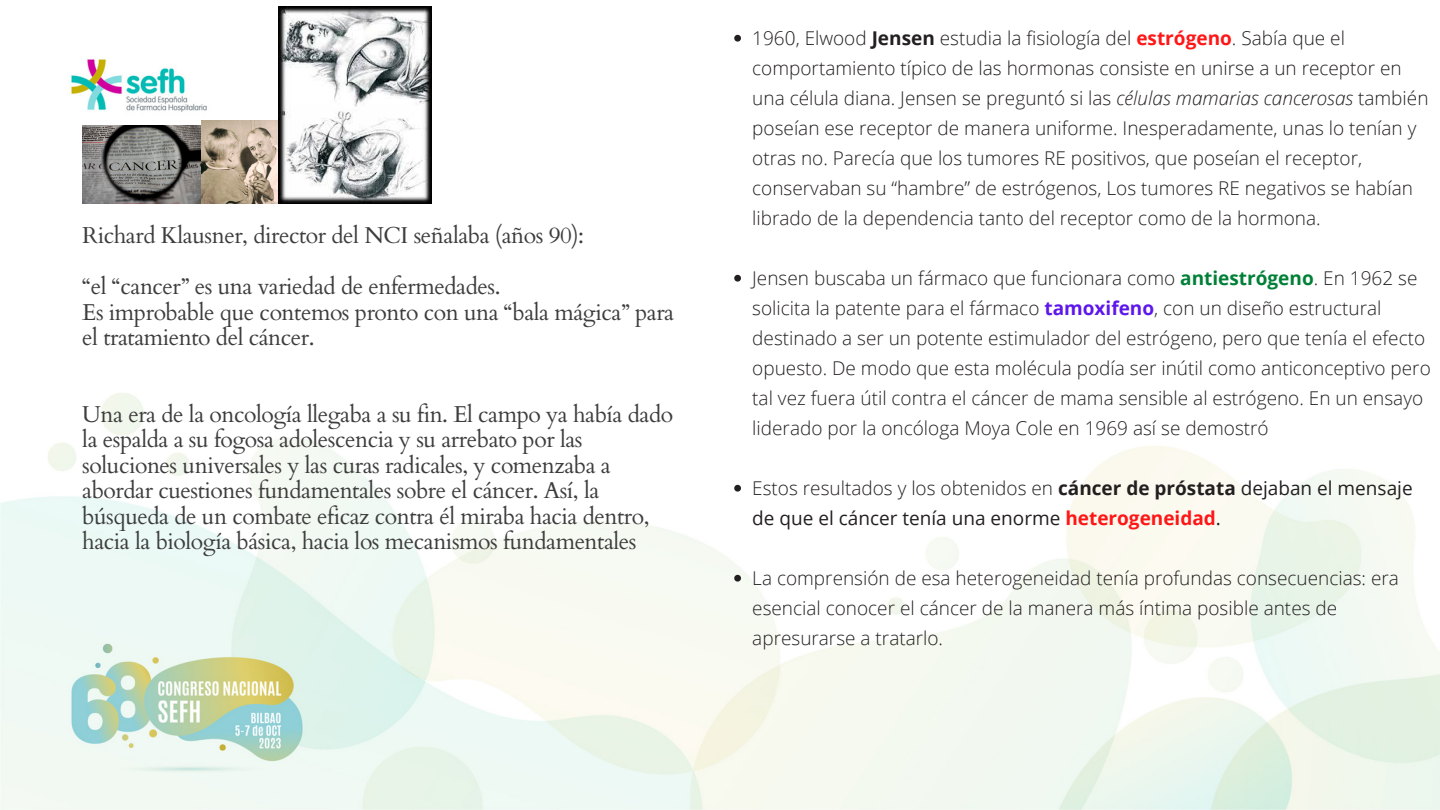
<style>
.page{position:relative;width:1440px;height:810px;background:#fff}
.page>*{position:absolute;margin:0;border:0;box-sizing:border-box;transform-origin:0 0}
.t1{font:23px/25.5px "Cardo";letter-spacing:-.02em;color:#3d3d3d}
.t2{font:300 19px/30px "Open Sans";color:#231f20}
.t3{font:19px/30px "Open Sans";color:#231f20}
.s1{font-weight:700}
.s2{font-weight:700;color:#ff1616}
.s3{font-style:italic}
.s4{font-weight:700;color:#008037}
.s5{font-weight:700;color:#5e17eb}
.s6{font-weight:300}
</style>
<div class="page">
<img style="left:0;top:6px;width:1440px;height:804px">
<img style="left:82px;top:125px;width:118px;height:78px">
<img style="left:202px;top:121px;width:75px;height:82px">
<img style="left:279px;top:7px;width:153px;height:196px">
<svg style="left:734px;top:35px;width:7px;height:7px"></svg>
<svg style="left:734px;top:275px;width:7px;height:7px"></svg>
<svg style="left:734px;top:485px;width:7px;height:7px"></svg>
<svg style="left:734px;top:575px;width:7px;height:7px"></svg>
<p class="t1" style="left:82px;top:223px;width:503px">Richard Klausner, director del NCI señalaba (años 90):</p>
<p class="t1" style="left:82px;top:274px;width:420px">“el “cancer” es una variedad de enfermedades.</p>
<p class="t1" style="left:82px;top:300px;width:593px">Es improbable que contemos pronto con una “bala mágica” para el tratamiento del cáncer.</p>
<p class="t1" style="left:82px;top:402px;width:592px">Una era de la oncología llegaba a su fin. El campo ya había dado la espalda a su fogosa adolescencia y su arrebato por las soluciones universales y las curas radicales, y comenzaba a abordar cuestiones fundamentales sobre el cáncer. Así, la búsqueda de un combate eficaz contra él miraba hacia dentro, hacia la biología básica, hacia los mecanismos fundamentales</p>
<p class="t2" style="left:752px;top:22px;width:678px">1960, Elwood <span class="s1">Jensen</span> estudia la fisiología del <span class="s2">estrógeno</span>. Sabía que el comportamiento típico de las hormonas consiste en unirse a un receptor en una célula diana. Jensen se preguntó si las <span class="s3">células mamarias cancerosas</span> también poseían ese receptor de manera uniforme. Inesperadamente, unas lo tenían y otras no. Parecía que los tumores RE positivos, que poseían el receptor, conservaban su “hambre” de estrógenos, Los tumores RE negativos se habían librado de la dependencia tanto del receptor como de la hormona.</p>
<p class="t2" style="left:752px;top:262px;width:680px">Jensen buscaba un fármaco que funcionara como <span class="s4">antiestrógeno</span>. En 1962 se solicita la patente para el fármaco <span class="s5">tamoxifeno</span>, con un diseño estructural destinado a ser un potente estimulador del estrógeno, pero que tenía el efecto opuesto. De modo que esta molécula podía ser inútil como anticonceptivo pero tal vez fuera útil contra el cáncer de mama sensible al estrógeno. En un ensayo liderado por la oncóloga Moya Cole en 1969 así se demostró</p>
<p class="t3" style="left:752px;top:472px;width:662px"><span class="s6">Estos resultados y los obtenidos en</span> <span class="s1">cáncer de próstata</span> dejaban el mensaje de que el cáncer tenía una enorme <span class="s2">heterogeneidad</span>.</p>
<p class="t2" style="left:752px;top:562px;width:648px">La comprensión de esa heterogeneidad tenía profundas consecuencias: era esencial conocer el cáncer de la manera más íntima posible antes de apresurarse a tratarlo.</p>
</div>
